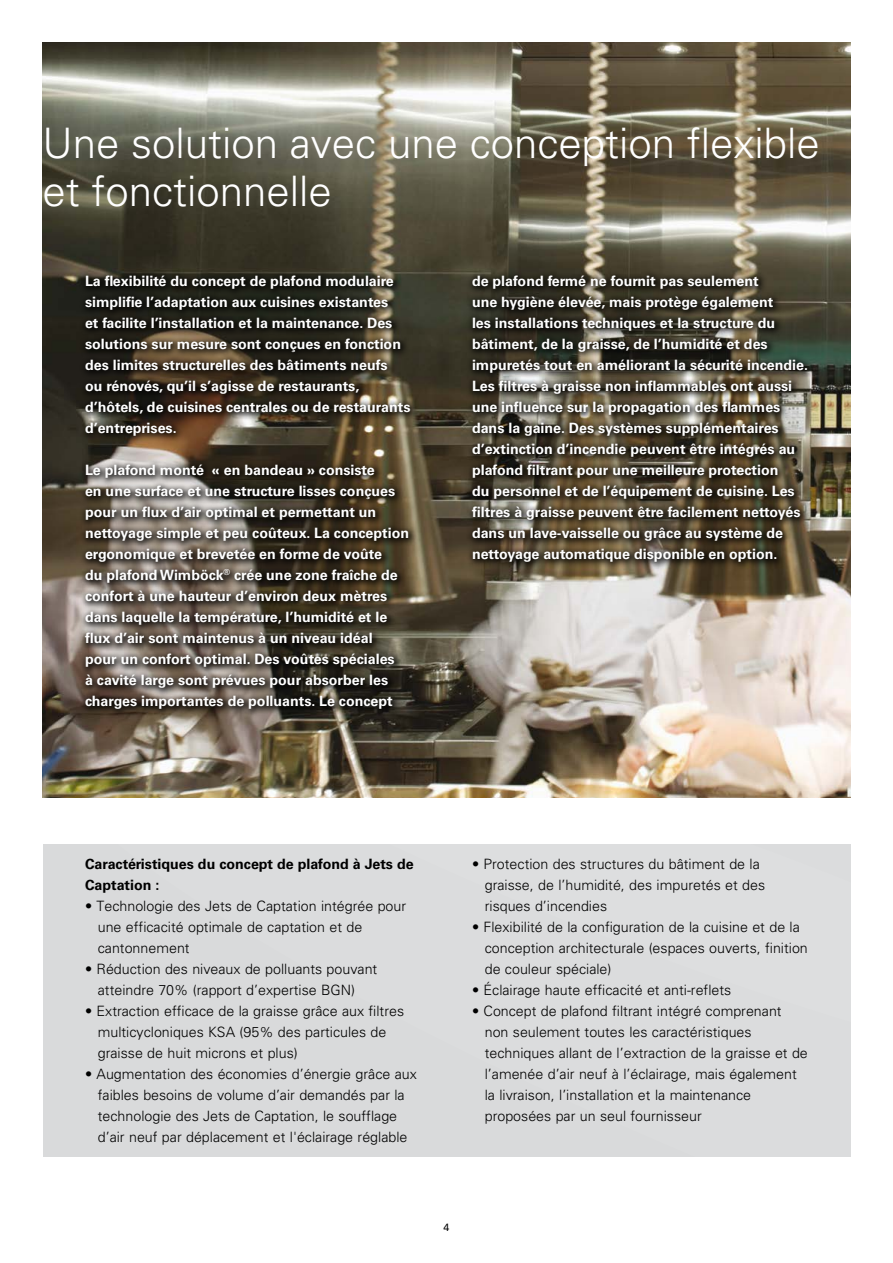
<style>
.page{position:relative;width:893px;height:1263px;background:#fff}
.page>*{position:absolute;margin:0;border:0;box-sizing:border-box;transform-origin:0 0}
.Otsikko{font:300 42px/48px "Univers LT Std";color:#fff}
.Leipis{font:700 14.25px/21px "Univers LT Std";color:#fff}
.pallerotekstit{font:300 14.25px/21px "Univers LT Std";color:#000}
.Leipis_musta{font:700 14.25px/21px "Univers LT Std";color:#000}
.t1{font:10.5px "Univers LT Std";color:#000}
</style>
<div class="page">
<div style="left:43px;top:844px;width:807px;height:313px;background:#dbdcdd"></div>
<img style="left:43px;top:43px;width:807px;height:755px">
<div style="left:79px;top:270px;width:341px;height:448px;background:#000;opacity:.75"></div>
<div style="left:466px;top:270px;width:349px;height:301px;background:#000;opacity:.75"></div>
<p class="Otsikko" style="left:43px;top:119px;width:779px">Une solution avec une conception flexible et fonctionnelle</p>
<p class="Leipis" style="left:85px;top:271px;width:327px">La flexibilité du concept de plafond modulaire simplifie l’adaptation aux cuisines existantes<br>et facilite l’installation et la maintenance. Des solutions sur mesure sont conçues en fonction des limites structurelles des bâtiments neufs<br>ou rénovés, qu’il s’agisse de restaurants, d’hôtels, de cuisines centrales ou de restaurants d’entreprises.</p>
<p class="Leipis" style="left:85px;top:460px;width:326px">Le plafond monté « en bandeau » consiste<br>en une surface et une structure lisses conçues pour un flux d’air optimal et permettant un nettoyage simple et peu coûteux. La conception ergonomique et brevetée en forme de voûte<br>du plafond Wimböck<sup>®</sup> crée une zone fraîche de confort à une hauteur d’environ deux mètres dans laquelle la température, l’humidité et le flux d’air sont maintenus à un niveau idéal<br>pour un confort optimal. Des voûtes spéciales<br>à cavité large sont prévues pour absorber les charges importantes de polluants. Le concept</p>
<p class="Leipis" style="left:472px;top:271px;width:338px">de plafond fermé ne fournit pas seulement<br>une hygiène élevée, mais protège également<br>les installations techniques et la structure du bâtiment, de la graisse, de l’humidité et des impuretés tout en améliorant la sécurité incendie.<br>Les filtres à graisse non inflammables ont aussi une influence sur la propagation des flammes dans la gaine. Des systèmes supplémentaires d’extinction d’incendie peuvent être intégrés au plafond filtrant pour une meilleure protection<br>du personnel et de l’équipement de cuisine. Les filtres à graisse peuvent être facilement nettoyés dans un lave-vaisselle ou grâce au système de nettoyage automatique disponible en option.</p>
<p class="Leipis_musta" style="left:85px;top:854px;width:330px">Caractéristiques du concept de plafond à Jets de<br>Captation :</p>
<p class="pallerotekstit" style="left:98px;top:896px;width:310px;text-indent:-13px">• Technologie des Jets de Captation intégrée pour une efficacité optimale de captation et de cantonnement</p>
<p class="pallerotekstit" style="left:98px;top:959px;width:281px;text-indent:-13px">• Réduction des niveaux de polluants pouvant atteindre 70% (rapport d’expertise BGN)</p>
<p class="pallerotekstit" style="left:98px;top:1001px;width:308px;text-indent:-13px">• Extraction efficace de la graisse grâce aux filtres multicycloniques KSA (95% des particules de graisse de huit microns et plus)</p>
<p class="pallerotekstit" style="left:85px;top:1064px;width:333px;text-align:center">• Augmentation des économies d’énergie grâce aux faibles besoins de volume d’air demandés par la technologie des Jets de Captation, le soufflage<br>d’air neuf par déplacement et l'éclairage réglable</p>
<p class="pallerotekstit" style="left:485px;top:854px;width:282px;text-indent:-13px">• Protection des structures du bâtiment de la graisse, de l’humidité, des impuretés et des risques d’incendies</p>
<p class="pallerotekstit" style="left:485px;top:917px;width:325px;text-indent:-13px">• Flexibilité de la configuration de la cuisine et de la conception architecturale (espaces ouverts, finition de couleur spéciale)</p>
<p class="pallerotekstit" style="left:472px;top:980px;width:261px">• Éclairage haute efficacité et anti-reflets</p>
<p class="pallerotekstit" style="left:485px;top:1001px;width:325px;text-indent:-13px">• Concept de plafond filtrant intégré comprenant non seulement toutes les caractéristiques techniques allant de l’extraction de la graisse et de l’amenée d’air neuf à l’éclairage, mais également la livraison, l’installation et la maintenance proposées par un seul fournisseur</p>
<p class="t1" style="left:444px;top:1221px;width:7px">4</p>
</div>
